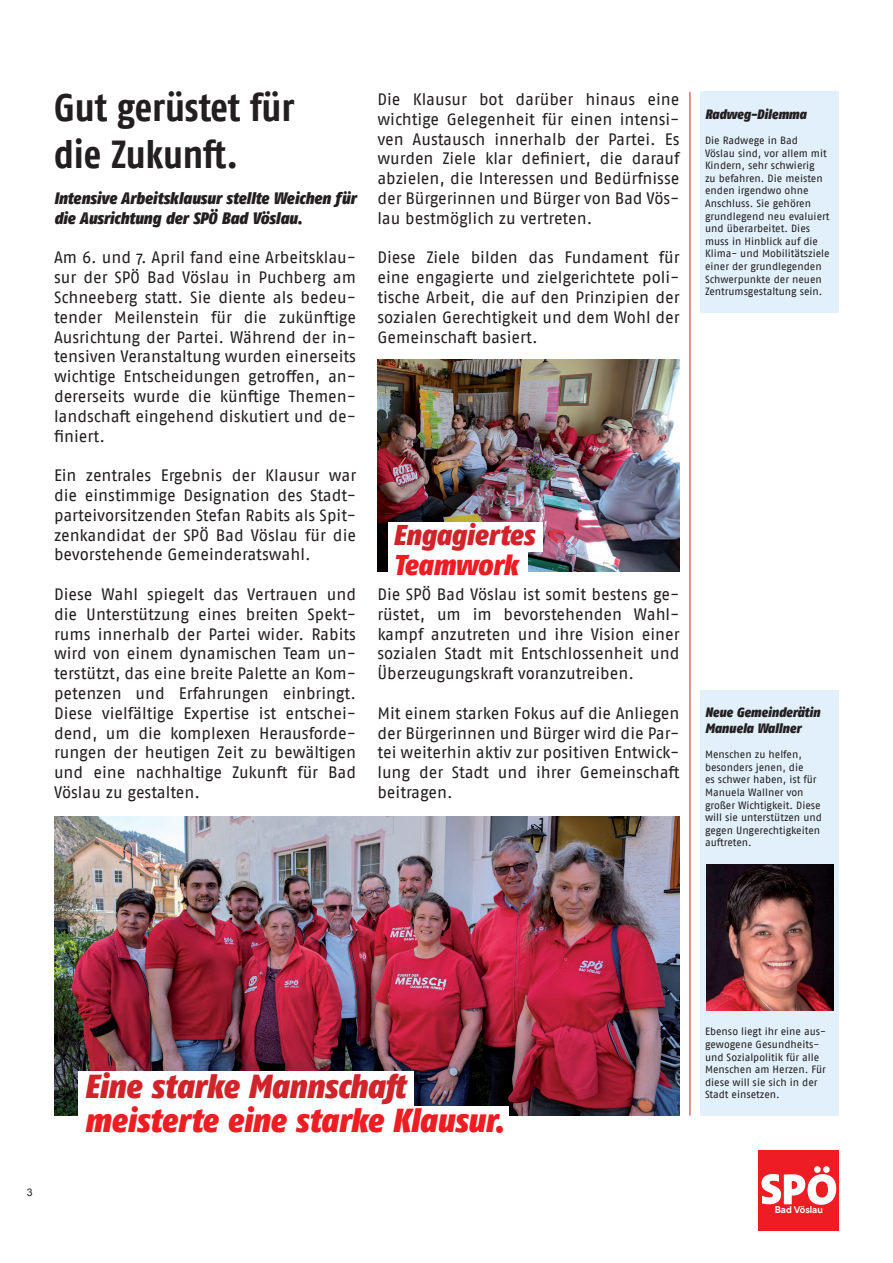
<style>
.page{position:relative;width:893px;height:1263px;background:#fff}
.page>*{position:absolute;margin:0;border:0;box-sizing:border-box;transform-origin:0 0}
.t1{font:700 condensed 39px/46.8px "Fago OT";letter-spacing:-.005em;color:#231f20}
.t2{font:italic 900 condensed 33.15px "Fago OT";color:#ee1d23}
.t3{font:italic 900 condensed 33.15px "Fago OT";letter-spacing:-.005em;color:#d1232a}
.t4{font:italic 900 condensed 28.5px "Fago OT";color:#d1232a}
.t5{font:italic 900 condensed 28.5px "Fago OT";letter-spacing:-.01em;color:#ee1d23}
.t6{font:16.5px/19.8px "Fago OT";letter-spacing:-.005em;color:#231f20;text-align:justify}
.t7{font:italic 900 condensed 16.5px/19.8px "Fago OT";letter-spacing:-.005em;color:#231f20}
.t8{font:italic 900 condensed 13.5px/16.2px "Fago OT";color:#231f20}
.t9{font:10.5px/12.6px "Fago OT";letter-spacing:-.005em;color:#231f20}
.t10{font:10.5px "Arial";color:#231f20}
.t11{font:800 8.7px "Area Normal";color:#fff}
</style>
<div class="page">
<hr style="left:690px;top:92px;width:1px;height:1023px;background:#d1232a">
<div style="left:759px;top:1150px;width:80px;height:80px;background:#ee1d23"></div>
<svg style="left:761px;top:1166px;width:75px;height:39px"></svg>
<div style="left:701px;top:92px;width:138px;height:221px;background:#e1f0fa"></div>
<div style="left:701px;top:690px;width:138px;height:425px;background:#e1f0fa"></div>
<img style="left:706px;top:864px;width:128px;height:146px">
<img style="left:54px;top:817px;width:625px;height:298px">
<img style="left:377px;top:360px;width:302px;height:212px">
<div style="left:388px;top:552px;width:139px;height:29px;background:#fff"></div>
<div style="left:388px;top:522px;width:155px;height:30px;background:#fff"></div>
<div style="left:78px;top:1106px;width:430px;height:34px;background:#fff"></div>
<div style="left:78px;top:1071px;width:336px;height:35px;background:#fff"></div>
<h1 class="t1" style="left:54px;top:84px;width:242px">Gut gerüstet für die Zukunft.</h1>
<p class="t7" style="left:54px;top:188px;width:304px">Intensive Arbeitsklausur stellte Weichen für die Ausrichtung der SPÖ Bad Vöslau.</p>
<p class="t6" style="left:54px;top:248px;width:304px">Am 6. und 7. April fand eine Arbeitsklau&shy;sur der SPÖ Bad Vöslau in Puchberg am Schneeberg statt. Sie diente als bedeu&shy;tender Meilenstein für die zukünftige Ausrichtung der Partei. Während der in&shy;tensiven Veranstaltung wurden einerseits wichtige Entscheidungen getroffen, an&shy;dererseits wurde die künftige Themen&shy;landschaft eingehend diskutiert und de&shy;finiert.</p>
<p class="t6" style="left:54px;top:465px;width:304px">Ein zentrales Ergebnis der Klausur war die einstimmige Designation des Stadt&shy;parteivorsitzenden Stefan Rabits als Spit&shy;zenkandidat der SPÖ Bad Vöslau für die bevorstehende Gemeinderatswahl.</p>
<p class="t6" style="left:54px;top:584px;width:304px">Diese Wahl spiegelt das Vertrauen und die Unterstützung eines breiten Spekt&shy;rums innerhalb der Partei wider. Rabits wird von einem dynamischen Team un&shy;terstützt, das eine breite Palette an Kom&shy;petenzen und Erfahrungen einbringt.<br>Diese vielfältige Expertise ist entschei&shy;dend, um die komplexen Herausforde&shy;rungen der heutigen Zeit zu bewältigen und eine nachhaltige Zukunft für Bad Vöslau zu gestalten.</p>
<p class="t6" style="left:377px;top:89px;width:304px">Die Klausur bot darüber hinaus eine wichtige Gelegenheit für einen intensi&shy;ven Austausch innerhalb der Partei. Es wurden Ziele klar definiert, die darauf abzielen, die Interessen und Bedürfnisse der Bürgerinnen und Bürger von Bad Vös&shy;lau bestmöglich zu vertreten.</p>
<p class="t6" style="left:377px;top:248px;width:304px">Diese Ziele bilden das Fundament für eine engagierte und zielgerichtete poli&shy;tische Arbeit, die auf den Prinzipien der sozialen Gerechtigkeit und dem Wohl der Gemeinschaft basiert.</p>
<h3 class="t4" style="left:393px;top:518px;width:143px">Engagiertes</h3>
<h3 class="t5" style="left:393px;top:547px;width:126px">Teamwork</h3>
<p class="t6" style="left:377px;top:584px;width:304px">Die SPÖ Bad Vöslau ist somit bestens ge&shy;rüstet, um im bevorstehenden Wahl&shy;kampf anzutreten und ihre Vision einer sozialen Stadt mit Entschlossenheit und Überzeugungskraft voranzutreiben.</p>
<p class="t6" style="left:377px;top:703px;width:304px">Mit einem starken Fokus auf die Anliegen der Bürgerinnen und Bürger wird die Par&shy;tei weiterhin aktiv zur positiven Entwick&shy;lung der Stadt und ihrer Gemeinschaft beitragen.</p>
<p class="t8" style="left:705px;top:106px;width:103px">Radweg-Dilemma</p>
<p class="t9" style="left:705px;top:134px;width:126px">Die Radwege in Bad<br>Vöslau sind, vor allem mit<br>Kindern, sehr schwierig<br>zu befahren. Die meisten enden irgendwo ohne<br>Anschluss. Sie gehören grundlegend neu evaluiert und überarbeitet. Dies muss in Hinblick auf die<br>Klima- und Mobilitätsziele einer der grundlegenden<br>Schwerpunkte der neuen<br>Zentrumsgestaltung sein.</p>
<p class="t8" style="left:705px;top:704px;width:116px">Neue Gemeinderätin<br>Manuela Wallner</p>
<p class="t9" style="left:705px;top:748px;width:118px">Menschen zu helfen, besonders jenen, die<br>es schwer haben, ist für<br>Manuela Wallner von großer Wichtigkeit. Diese will sie unterstützen und gegen Ungerechtigkeiten auftreten.</p>
<p class="t10" style="left:27px;top:1185px;width:7px">3</p>
<h2 class="t3" style="left:85px;top:1066px;width:328px">Eine starke Mannschaft</h2>
<h2 class="t2" style="left:85px;top:1101px;width:421px">meisterte eine starke Klausur.</h2>
<p class="t9" style="left:705px;top:1025px;width:123px">Ebenso liegt ihr eine aus&shy;gewogene Gesundheits&shy;und Sozialpolitik für alle<br>Menschen am Herzen. Für diese will sie sich in der<br>Stadt einsetzen.</p>
<p class="t11" style="left:775px;top:1202px;width:50px">Bad Vöslau</p>
</div>
